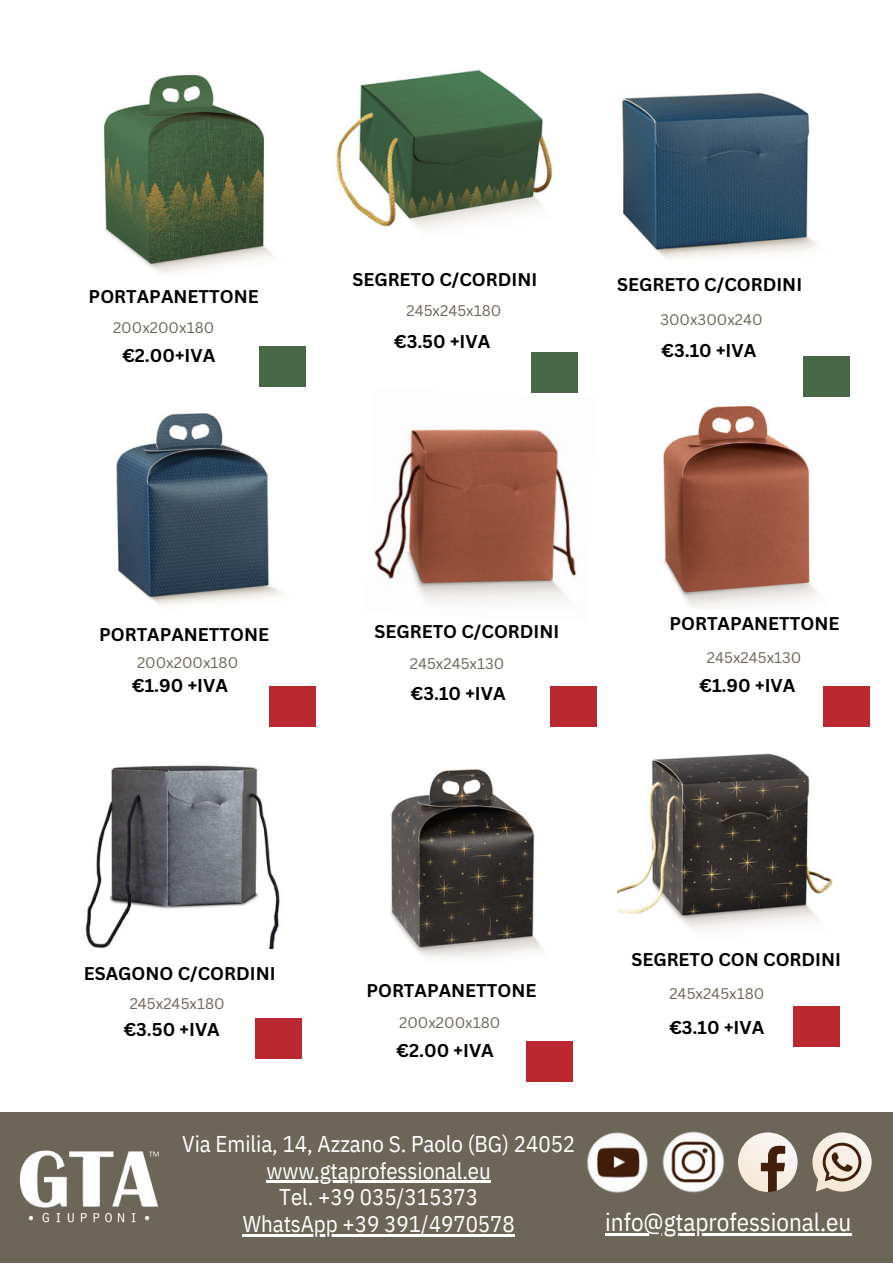
<style>
.page{position:relative;width:893px;height:1264px;background:#fff}
.page>*{position:absolute;margin:0;border:0;box-sizing:border-box;transform-origin:0 0}
.t1{font:25.05px "IBM Plex Sans Cond";color:#fff}
.t2{font:22.8px "IBM Plex Sans Cond";color:#fff}
.t3{font:700 18px "Canva Sans";color:#000}
.t4{font:700 17.85px "Canva Sans";color:#000}
.t5{font:15px "Canva Sans";color:#6b6657}
</style>
<div class="page">
<img style="left:103px;top:74px;width:170px;height:199px">
<img style="left:116px;top:413px;width:165px;height:192px">
<img style="left:85px;top:726px;width:208px;height:222px">
<img style="left:335px;top:69px;width:218px;height:161px">
<img style="left:374px;top:429px;width:202px;height:175px">
<img style="left:390px;top:769px;width:153px;height:189px">
<img style="left:621px;top:92px;width:197px;height:167px">
<img style="left:663px;top:406px;width:154px;height:203px">
<img style="left:617px;top:726px;width:221px;height:204px">
<div style="left:803px;top:356px;width:47px;height:41px;background:#486746"></div>
<div style="left:269px;top:686px;width:46px;height:40px;background:#bc282f"></div>
<div style="left:549px;top:686px;width:47px;height:40px;background:#bc282f"></div>
<div style="left:823px;top:686px;width:47px;height:40px;background:#bc282f"></div>
<div style="left:255px;top:1017px;width:46px;height:41px;background:#bc282f"></div>
<div style="left:526px;top:1041px;width:46px;height:41px;background:#bc282f"></div>
<div style="left:792px;top:1006px;width:47px;height:40px;background:#bc282f"></div>
<div style="left:259px;top:346px;width:47px;height:40px;background:#486746"></div>
<div style="left:531px;top:352px;width:47px;height:41px;background:#486746"></div>
<div style="left:0;top:1112px;width:892px;height:150px;background:#6b6657"></div>
<img style="left:19px;top:1150px;width:140px;height:73px">
<img style="left:587px;top:1131px;width:138px;height:62px">
<svg style="left:738px;top:1132px;width:59px;height:59px"></svg>
<svg style="left:812px;top:1132px;width:59px;height:59px"></svg>
<hr style="left:605px;top:1233px;width:246px;height:2px;background:#fff">
<hr style="left:266px;top:1180px;width:225px;height:2px;background:#fff">
<hr style="left:243px;top:1234px;width:271px;height:2px;background:#fff">
<p class="t4" style="left:89px;top:284px;width:171px">PORTAPANETTONE</p>
<p class="t5" style="left:113px;top:317px;width:103px">200x200x180</p>
<p class="t3" style="left:122px;top:343px;width:94px">€2.00+IVA</p>
<p class="t4" style="left:352px;top:267px;width:186px">SEGRETO C/CORDINI</p>
<p class="t5" style="left:406px;top:300px;width:96px">245x245x180</p>
<p class="t3" style="left:394px;top:328px;width:98px">€3.50 +IVA</p>
<p class="t4" style="left:617px;top:272px;width:186px">SEGRETO C/CORDINI</p>
<p class="t5" style="left:660px;top:309px;width:104px">300x300x240</p>
<p class="t3" style="left:661px;top:338px;width:96px">€3.10 +IVA</p>
<p class="t4" style="left:99px;top:622px;width:171px">PORTAPANETTONE</p>
<p class="t4" style="left:374px;top:619px;width:186px">SEGRETO C/CORDINI</p>
<p class="t4" style="left:669px;top:610px;width:171px">PORTAPANETTONE</p>
<p class="t5" style="left:137px;top:652px;width:103px">200x200x180</p>
<p class="t5" style="left:410px;top:653px;width:96px">245x245x130</p>
<p class="t5" style="left:707px;top:647px;width:96px">245x245x130</p>
<p class="t3" style="left:132px;top:672px;width:97px">€1.90 +IVA</p>
<p class="t3" style="left:411px;top:680px;width:96px">€3.10 +IVA</p>
<p class="t3" style="left:699px;top:672px;width:97px">€1.90 +IVA</p>
<p class="t4" style="left:84px;top:960px;width:193px">ESAGONO C/CORDINI</p>
<p class="t5" style="left:130px;top:993px;width:96px">245x245x180</p>
<p class="t4" style="left:366px;top:978px;width:171px">PORTAPANETTONE</p>
<p class="t4" style="left:631px;top:946px;width:211px">SEGRETO CON CORDINI</p>
<p class="t5" style="left:669px;top:982px;width:96px">245x245x180</p>
<p class="t5" style="left:399px;top:1012px;width:103px">200x200x180</p>
<p class="t3" style="left:124px;top:1017px;width:98px">€3.50 +IVA</p>
<p class="t3" style="left:669px;top:1014px;width:96px">€3.10 +IVA</p>
<p class="t3" style="left:396px;top:1037px;width:99px">€2.00 +IVA</p>
<p class="t2" style="left:182px;top:1128px;width:394px">Via Emilia, 14, Azzano S. Paolo (BG) 24052</p>
<p class="t2" style="left:266px;top:1155px;width:226px">www.gtaprofessional.eu</p>
<p class="t2" style="left:279px;top:1182px;width:200px">Tel. +39 035/315373</p>
<p class="t2" style="left:243px;top:1208px;width:273px">WhatsApp +39 391/4970578</p>
<p class="t1" style="left:605px;top:1205px;width:247px">info@gtaprofessional.eu</p>
</div>
